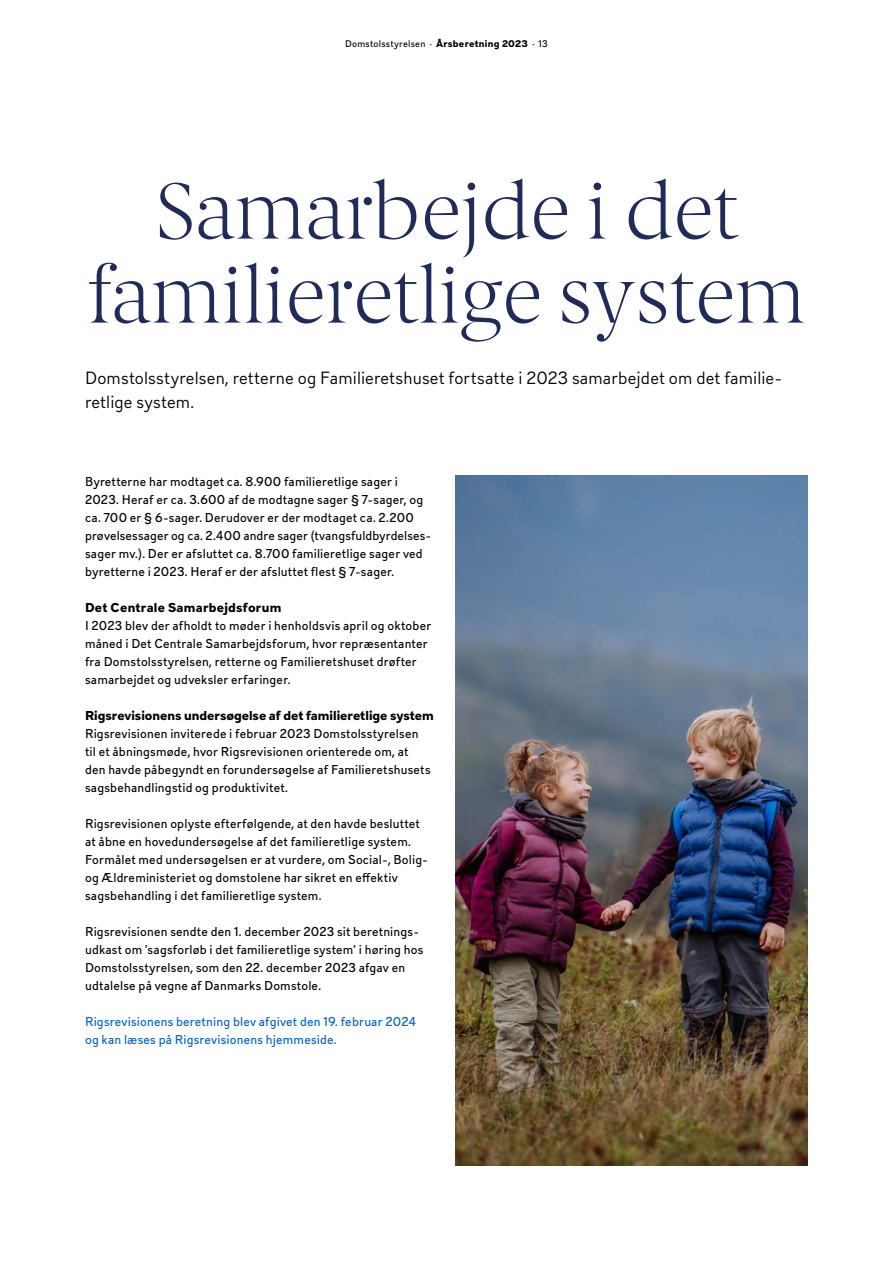
<style>
.page{position:relative;width:893px;height:1263px;background:#fff}
.page>*{position:absolute;margin:0;border:0;box-sizing:border-box;transform-origin:0 0}
.t1{font:300 79.5px/84px "Berlingske Serif";color:#212b59;text-align:center}
.t2{font:300 16.5px/24px "DS737";letter-spacing:.01em;color:#000}
.t3{font:12px/18px "DS737";letter-spacing:.015em;color:#000}
.t4{font:12px/18px "DS737";letter-spacing:.015em;color:#0563c1}
.t5{font:700 12px "DS737";color:#000}
.t6{font:700 12px "DS737";letter-spacing:.02em;color:#000}
.t7{font:9px "DS737";letter-spacing:.025em;color:#000}
.s1{font-weight:700}
</style>
<div class="page">
<img style="left:455px;top:476px;width:353px;height:690px">
<p class="t7" style="left:345px;top:37px;width:204px">Domstolsstyrelsen · <span class="s1">Årsberetning 2023</span> · 13</p>
<h2 class="t1" style="left:88px;top:168px;width:719px">Samarbejde i det familieretlige system</h2>
<p class="t2" style="left:85px;top:364px;width:699px">Domstolsstyrelsen, retterne og Familieretshuset fortsatte i 2023 samarbejdet om det familie&shy;retlige system.</p>
<p class="t3" style="left:85px;top:471px;width:348px">Byretterne har modtaget ca. 8.900 familieretlige sager i 2023. Heraf er ca. 3.600 af de modtagne sager § 7-sager, og ca. 700 er § 6-sager. Derudover er der modtaget ca. 2.200 prøvelsessager og ca. 2.400 andre sager (tvangsfuldbyrdelses&shy;sager mv.). Der er afsluttet ca. 8.700 familieretlige sager ved byretterne i 2023. Heraf er der afsluttet flest § 7-sager.</p>
<p class="t6" style="left:85px;top:597px;width:198px">Det Centrale Samarbejdsforum</p>
<p class="t3" style="left:85px;top:615px;width:348px">I 2023 blev der afholdt to møder i henholdsvis april og oktober måned i Det Centrale Samarbejdsforum, hvor repræsentanter fra Domstolsstyrelsen, retterne og Familieretshuset drøfter samarbejdet og udveksler erfaringer.</p>
<p class="t5" style="left:85px;top:705px;width:350px">Rigsrevisionens undersøgelse af det familieretlige system</p>
<p class="t3" style="left:85px;top:723px;width:347px">Rigsrevisionen inviterede i februar 2023 Domstolsstyrelsen til et åbningsmøde, hvor Rigsrevisionen orienterede om, at den havde påbegyndt en forundersøgelse af Familieretshusets sagsbehandlingstid og produktivitet.</p>
<p class="t3" style="left:85px;top:813px;width:345px">Rigsrevisionen oplyste efterfølgende, at den havde besluttet at åbne en hovedundersøgelse af det familieretlige system.<br>Formålet med undersøgelsen er at vurdere, om Social-, Bolig&shy;og Ældreministeriet og domstolene har sikret en effektiv sagsbehandling i det familieretlige system.</p>
<p class="t3" style="left:85px;top:921px;width:340px">Rigsrevisionen sendte den 1. december 2023 sit beretnings&shy;udkast om ’sagsforløb i det familieretlige system’ i høring hos Domstolsstyrelsen, som den 22. december 2023 afgav en udtalelse på vegne af Danmarks Domstole.</p>
<p class="t4" style="left:85px;top:1011px;width:333px">Rigsrevisionens beretning blev afgivet den 19. februar 2024 og kan læses på Rigsrevisionens hjemmeside.</p>
</div>
